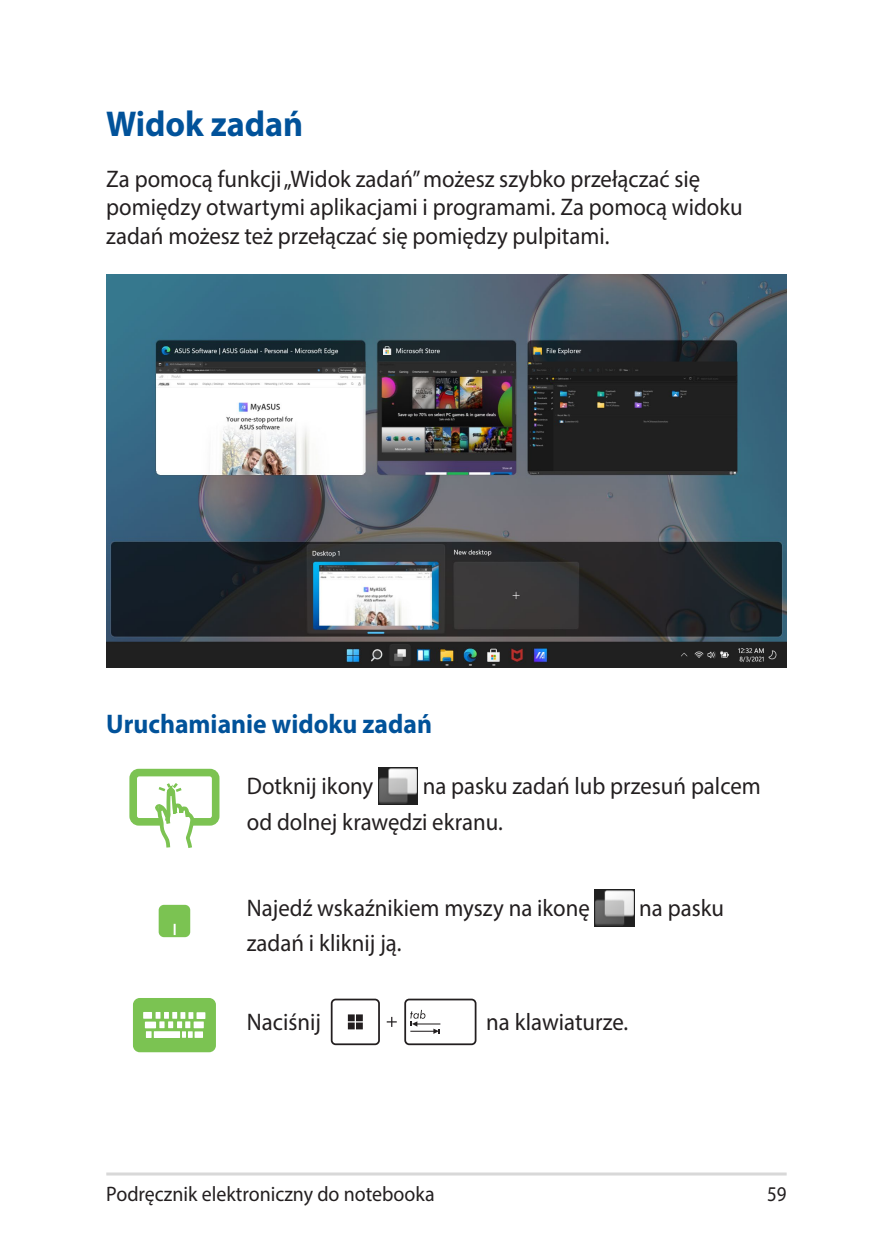
<style>
.page{position:relative;width:893px;height:1259px;background:#fff}
.page>*{position:absolute;margin:0;border:0;box-sizing:border-box;transform-origin:0 0}
.t1{font:700 36px "Myriad Pro";color:#01529a;scale:.95 1}
.t2{font:700 27px "Myriad Pro";color:#01529a;scale:.95 1}
.t3{font:24px/28.8px "Myriad Pro";color:#231f20;scale:.95 1}
.t4{font:21px "Myriad Pro";color:#231f20;scale:.95 1}
.t5{font:21px "Myriad Pro";color:#231f20;scale:.9 1}
</style>
<div class="page">
<hr style="left:106px;top:1172px;width:681px;height:3px;background:#d8d8d8">
<img style="left:106px;top:275px;width:681px;height:392px">
<div style="left:129px;top:769px;width:90px;height:56px;border:8px solid #7cc352;border-radius:6px"></div>
<svg style="left:152px;top:768px;width:44px;height:80px"></svg>
<img style="left:378px;top:767px;width:40px;height:38px">
<div style="left:159px;top:905px;width:31px;height:32px;background:#7bc352;border-radius:5px"></div>
<svg style="left:174px;top:924px;width:2px;height:11px"></svg>
<img style="left:595px;top:889px;width:39px;height:37px">
<div style="left:134px;top:999px;width:81px;height:52px;background:#7bc352;border-radius:6px"></div>
<div style="left:133px;top:998px;width:83px;height:54px;border:2px solid #7bc352;border-radius:6px"></div>
<div style="left:197px;top:1012px;width:8px;height:7px;background:#fff"></div>
<div style="left:145px;top:1021px;width:11px;height:7px;background:#fff"></div>
<div style="left:146px;top:1031px;width:6px;height:7px;background:#fff"></div>
<div style="left:154px;top:1031px;width:26px;height:7px;background:#fff"></div>
<div style="left:194px;top:1021px;width:10px;height:7px;background:#fff"></div>
<svg style="left:156px;top:1012px;width:37px;height:26px"></svg>
<div style="left:195px;top:1031px;width:8px;height:7px;background:#fff"></div>
<div style="left:143px;top:1012px;width:9px;height:6px;background:#fff"></div>
<div style="left:404px;top:998px;width:72px;height:47px;border:2px solid #231f20;border-radius:4px"></div>
<svg style="left:410px;top:1010px;width:30px;height:24px"></svg>
<svg style="left:387px;top:1017px;width:10px;height:10px"></svg>
<div style="left:331px;top:998px;width:49px;height:47px;border:2px solid #231f20;border-radius:4px"></div>
<div style="left:348px;top:1022px;width:7px;height:7px;background:#231f20"></div>
<div style="left:356px;top:1014px;width:7px;height:7px;background:#231f20"></div>
<div style="left:348px;top:1014px;width:7px;height:7px;background:#231f20"></div>
<div style="left:356px;top:1022px;width:7px;height:7px;background:#231f20"></div>
<h1 class="t1" style="left:106px;top:101px;width:209px">Widok zadań</h1>
<p class="t3" style="left:106px;top:164px;width:671px">Za pomocą funkcji „Widok zadań” możesz szybko przełączać się pomiędzy otwartymi aplikacjami i programami. Za pomocą widoku zadań możesz też przełączać się pomiędzy pulpitami.</p>
<p class="t2" style="left:106px;top:706px;width:344px">Uruchamianie widoku zadań</p>
<p class="t3" style="left:247px;top:768px;width:543px;line-height:35.4px;text-indent:176px">na pasku zadań lub przesuń palcem od dolnej krawędzi ekranu.</p>
<p class="t3" style="left:247px;top:771px;width:135px">Dotknij ikony</p>
<p class="t3" style="left:247px;top:893px;width:362px">Najedź wskaźnikiem myszy na ikonę</p>
<p class="t3" style="left:639px;top:893px;width:91px">na pasku</p>
<p class="t3" style="left:247px;top:928px;width:164px">zadań i kliknij ją.</p>
<p class="t3" style="left:247px;top:1007px;width:79px">Naciśnij</p>
<p class="t3" style="left:486px;top:1007px;width:151px">na klawiaturze.</p>
<p class="t4" style="left:106px;top:1180px;width:347px">Podręcznik elektroniczny do notebooka</p>
<p class="t5" style="left:767px;top:1180px;width:23px">59</p>
</div>
